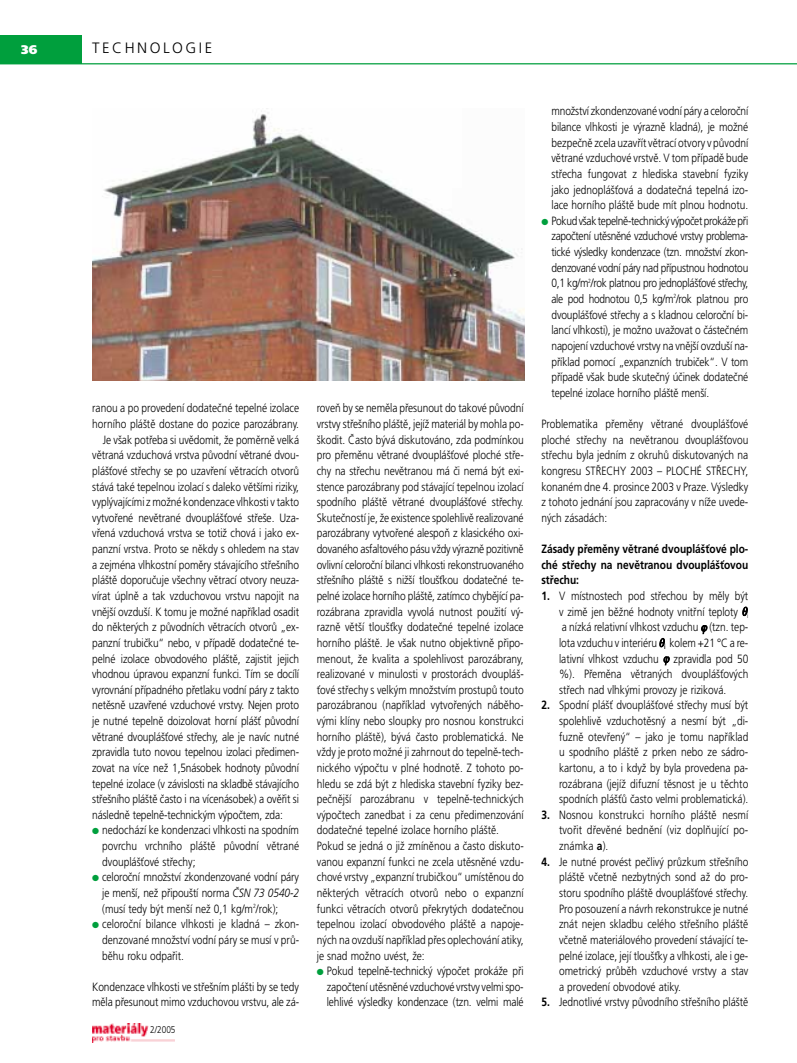
<style>
.page{position:relative;width:797px;height:1063px;background:#fff}
.page>*{position:absolute;margin:0;border:0;box-sizing:border-box;transform-origin:0 0}
.t1{font:300 15px "Frutiger CE";letter-spacing:.165em;color:#000}
.t2{font:900 12.5px "Frutiger CE";color:#fff}
.t3{font:300 12px/15.6px "Frutiger CE";letter-spacing:-.005em;color:#000;text-align:justify;scale:.85 1}
.t4{font:700 12px/15.6px "Frutiger CE";color:#000;text-align:justify;scale:.85 1}
.t5{font:300 9.75px "Frutiger CE";color:#000;scale:.85 1}
.s1{color:#009f3d}
.s2{font-style:italic}
.s3{font-weight:700}
</style>
<div class="page">
<div style="left:0;top:35px;width:82px;height:29px;background:#009f3d"></div>
<hr style="left:0;top:63px;width:796px;height:1px;background:#009f3d">
<img style="left:92px;top:1023px;width:57px;height:8px">
<img style="left:92px;top:1031px;width:82px;height:11px">
<img style="left:92px;top:111px;width:432px;height:269px">
<p class="t2" style="left:21px;top:45px;width:17px">36</p>
<p class="t1" style="left:92px;top:43px;width:122px">TECHNOLOGIE</p>
<p class="t3" style="left:92px;top:402px;width:245px">ranou a po provedení dodatečné tepelné izolace</p>
<p class="t3" style="left:92px;top:417px;width:245px">horního pláště dostane do pozice parozábrany.</p>
<p class="t3" style="left:103px;top:433px;width:232px">Je však potřeba si uvědomit, že poměrně velká</p>
<p class="t3" style="left:92px;top:448px;width:245px">větraná vzduchová vrstva původní větrané dvou-</p>
<p class="t3" style="left:92px;top:464px;width:245px">plášťové střechy se po uzavření větracích otvorů</p>
<p class="t3" style="left:92px;top:480px;width:245px">stává také tepelnou izolací s daleko většími riziky,</p>
<p class="t3" style="left:92px;top:495px;width:245px">vyplývajícími z možné kondenzace vlhkosti v takto</p>
<p class="t3" style="left:92px;top:511px;width:245px">vytvořené nevětrané dvouplášťové střeše. Uza-</p>
<p class="t3" style="left:92px;top:527px;width:245px">vřená vzduchová vrstva se totiž chová i jako ex-</p>
<p class="t3" style="left:92px;top:542px;width:245px">panzní vrstva. Proto se někdy s ohledem na stav</p>
<p class="t3" style="left:92px;top:558px;width:245px">a zejména vlhkostní poměry stávajícího střešního</p>
<p class="t3" style="left:92px;top:573px;width:245px">pláště doporučuje všechny větrací otvory neuza-</p>
<p class="t3" style="left:92px;top:589px;width:245px">vírat úplně a tak vzduchovou vrstvu napojit na</p>
<p class="t3" style="left:92px;top:605px;width:245px">vnější ovzduší. K tomu je možné například osadit</p>
<p class="t3" style="left:92px;top:620px;width:245px">do některých z původních větracích otvorů „ex-</p>
<p class="t3" style="left:92px;top:636px;width:245px">panzní trubičku“ nebo, v případě dodatečné te-</p>
<p class="t3" style="left:92px;top:652px;width:245px">pelné izolace obvodového pláště, zajistit jejich</p>
<p class="t3" style="left:92px;top:667px;width:245px">vhodnou úpravou expanzní funkci. Tím se docílí</p>
<p class="t3" style="left:92px;top:683px;width:245px">vyrovnání případného přetlaku vodní páry z takto</p>
<p class="t3" style="left:92px;top:698px;width:245px">netěsně uzavřené vzduchové vrstvy. Nejen proto</p>
<p class="t3" style="left:92px;top:714px;width:245px">je nutné tepelně doizolovat horní plášť původní</p>
<p class="t3" style="left:92px;top:730px;width:245px">větrané dvouplášťové střechy, ale je navíc nutné</p>
<p class="t3" style="left:92px;top:745px;width:245px">zpravidla tuto novou tepelnou izolaci předimen-</p>
<p class="t3" style="left:92px;top:761px;width:245px">zovat na více než 1,5násobek hodnoty původní</p>
<p class="t3" style="left:92px;top:777px;width:245px">tepelné izolace (v závislosti na skladbě stávajícího</p>
<p class="t3" style="left:92px;top:792px;width:245px">střešního pláště často i na vícenásobek) a ověřit si</p>
<p class="t3" style="left:92px;top:808px;width:226px">následně tepelně-technickým výpočtem, zda:</p>
<p class="t3" style="left:102px;top:823px;width:233px;text-indent:-10px"><span class="s1">●</span> nedochází ke kondenzaci vlhkosti na spodním povrchu vrchního pláště původní větrané dvouplášťové střechy;</p>
<p class="t3" style="left:102px;top:870px;width:233px;text-indent:-10px"><span class="s1">●</span> celoroční množství zkondenzované vodní páry je menší, než připouští norma <span class="s2">ČSN 73 0540-2 </span>(musí tedy být menší než 0,1 kg/m<sup>2</sup>/rok);</p>
<p class="t3" style="left:102px;top:917px;width:233px;text-indent:-10px"><span class="s1">●</span> celoroční bilance vlhkosti je kladná – zkon&shy;denzované množství vodní páry se musí v prů&shy;běhu roku odpařit.</p>
<p class="t3" style="left:92px;top:980px;width:245px">Kondenzace vlhkosti ve střešním plášti by se tedy měla přesunout mimo vzduchovou vrstvu, ale zá-</p>
<p class="t5" style="left:150px;top:1026px;width:31px">2/2005</p>
<p class="t3" style="left:317px;top:402px;width:245px;text-align:left">roveň by se neměla přesunout do takové původní vrstvy střešního pláště, jejíž materiál by mohla po&shy;škodit. Často bývá diskutováno, zda podmínkou pro přeměnu větrané dvouplášťové ploché stře&shy;chy na střechu nevětranou má či nemá být exi&shy;stence parozábrany pod stávající tepelnou izolací spodního pláště větrané dvouplášťové střechy.<br>Skutečností je, že existence spolehlivě realizované parozábrany vytvořené alespoň z klasického oxi&shy;dovaného asfaltového pásu vždy výrazně pozitivně ovlivní celoroční bilanci vlhkosti rekonstruovaného střešního pláště s nižší tloušťkou dodatečné te&shy;pelné izolace horního pláště, zatímco chybějící pa&shy;rozábrana zpravidla vyvolá nutnost použití vý&shy;razně větší tloušťky dodatečné tepelné izolace horního pláště. Je však nutno objektivně připo&shy;menout, že kvalita a spolehlivost parozábrany, realizované v minulosti v prostorách dvoupláš&shy;ťové střechy s velkým množstvím prostupů touto parozábranou (například vytvořených náběho&shy;vými klíny nebo sloupky pro nosnou konstrukci horního pláště), bývá často problematická. Ne vždy je proto možné ji zahrnout do tepelně-tech&shy;nického výpočtu v plné hodnotě. Z tohoto po&shy;hledu se zdá být z hlediska stavební fyziky bez&shy;pečnější parozábranu v tepelně-technických výpočtech zanedbat i za cenu předimenzování dodatečné tepelné izolace horního pláště.<br>Pokud se jedná o již zmíněnou a často diskuto&shy;vanou expanzní funkci ne zcela utěsněné vzdu&shy;chové vrstvy „expanzní trubičkou“ umístěnou do některých větracích otvorů nebo o expanzní funkci větracích otvorů překrytých dodatečnou tepelnou izolací obvodového pláště a napoje&shy;ných na ovzduší například přes oplechování atiky, je snad možno uvést, že:</p>
<p class="t3" style="left:327px;top:964px;width:233px;text-indent:-10px"><span class="s1">●</span> Pokud tepelně-technický výpočet prokáže při započtení utěsněné vzduchové vrstvy velmi spo&shy;lehlivé výsledky kondenzace (tzn. velmi malé</p>
<p class="t3" style="left:551px;top:105px;width:233px">množství zkondenzované vodní páry a celoroční bilance vlhkosti je výrazně kladná), je možné bezpečně zcela uzavřít větrací otvory v původní větrané vzduchové vrstvě. V tom případě bude střecha fungovat z hlediska stavební fyziky jako jednoplášťová a dodatečná tepelná izo&shy;lace horního pláště bude mít plnou hodnotu.</p>
<p class="t3" style="left:551px;top:214px;width:233px;text-indent:-10px"><span class="s1">●</span> Pokud však tepelně-technický výpočet prokáže při započtení utěsněné vzduchové vrstvy problema&shy;tické výsledky kondenzace (tzn. množství zkon&shy;denzované vodní páry nad přípustnou hodnotou 0,1 kg/m<sup>2</sup>/rok platnou pro jednoplášťové střechy, ale pod hodnotou 0,5 kg/m<sup>2</sup>/rok platnou pro dvouplášťové střechy a s kladnou celoroční bi&shy;lancí vlhkosti), je možno uvažovat o částečném napojení vzduchové vrstvy na vnější ovzduší na&shy;příklad pomocí „expanzních trubiček“. V tom případě však bude skutečný účinek dodatečné tepelné izolace horního pláště menší.</p>
<p class="t3" style="left:541px;top:417px;width:245px">Problematika přeměny větrané dvouplášťové ploché střechy na nevětranou dvouplášťovou střechu byla jedním z okruhů diskutovaných na kongresu STŘECHY 2003 – PLOCHÉ STŘECHY, konaném dne 4. prosince 2003 v Praze. Výsledky z tohoto jednání jsou zapracovány v níže uvede&shy;ných zásadách:</p>
<p class="t4" style="left:541px;top:542px;width:245px">Zásady přeměny větrané dvouplášťové plo&shy;ché střechy na nevětranou dvouplášťovou střechu:</p>
<p class="t3" style="left:559px;top:589px;width:224px;text-indent:-18px"><span class="s3">1.</span> V místnostech pod střechou by měly být v zimě jen běžné hodnoty vnitřní teploty <sub>i </sub>a nízká relativní vlhkost vzduchu (tzn. tep&shy;lota vzduchu v interiéru <sub>i</sub> kolem +21 °C a re&shy;lativní vlhkost vzduchu zpravidla pod 50 %). Přeměna větraných dvouplášťových střech nad vlhkými provozy je riziková.</p>
<p class="t3" style="left:559px;top:698px;width:224px;text-indent:-18px"><span class="s3">2.</span> Spodní plášť dvouplášťové střechy musí být spolehlivě vzduchotěsný a nesmí být „di&shy;fuzně otevřený“ – jako je tomu například u spodního pláště z prken nebo ze sádro&shy;kartonu, a to i když by byla provedena pa&shy;rozábrana (jejíž difuzní těsnost je u těchto spodních plášťů často velmi problematická).</p>
<p class="t3" style="left:559px;top:808px;width:224px;text-indent:-18px"><span class="s3">3.</span> Nosnou konstrukci horního pláště nesmí tvořit dřevěné bednění (viz doplňující po&shy;známka <span class="s3">a</span>).</p>
<p class="t3" style="left:559px;top:855px;width:224px;text-indent:-18px"><span class="s3">4.</span> Je nutné provést pečlivý průzkum střešního pláště včetně nezbytných sond až do pro&shy;storu spodního pláště dvouplášťové střechy.<br>Pro posouzení a návrh rekonstrukce je nutné znát nejen skladbu celého střešního pláště včetně materiálového provedení stávající te&shy;pelné izolace, její tloušťky a vlhkosti, ale i ge&shy;ometrický průběh vzduchové vrstvy a stav a provedení obvodové atiky.</p>
<p class="t3" style="left:541px;top:995px;width:245px"><span class="s3">5.</span> Jednotlivé vrstvy původního střešního pláště</p>
</div>
